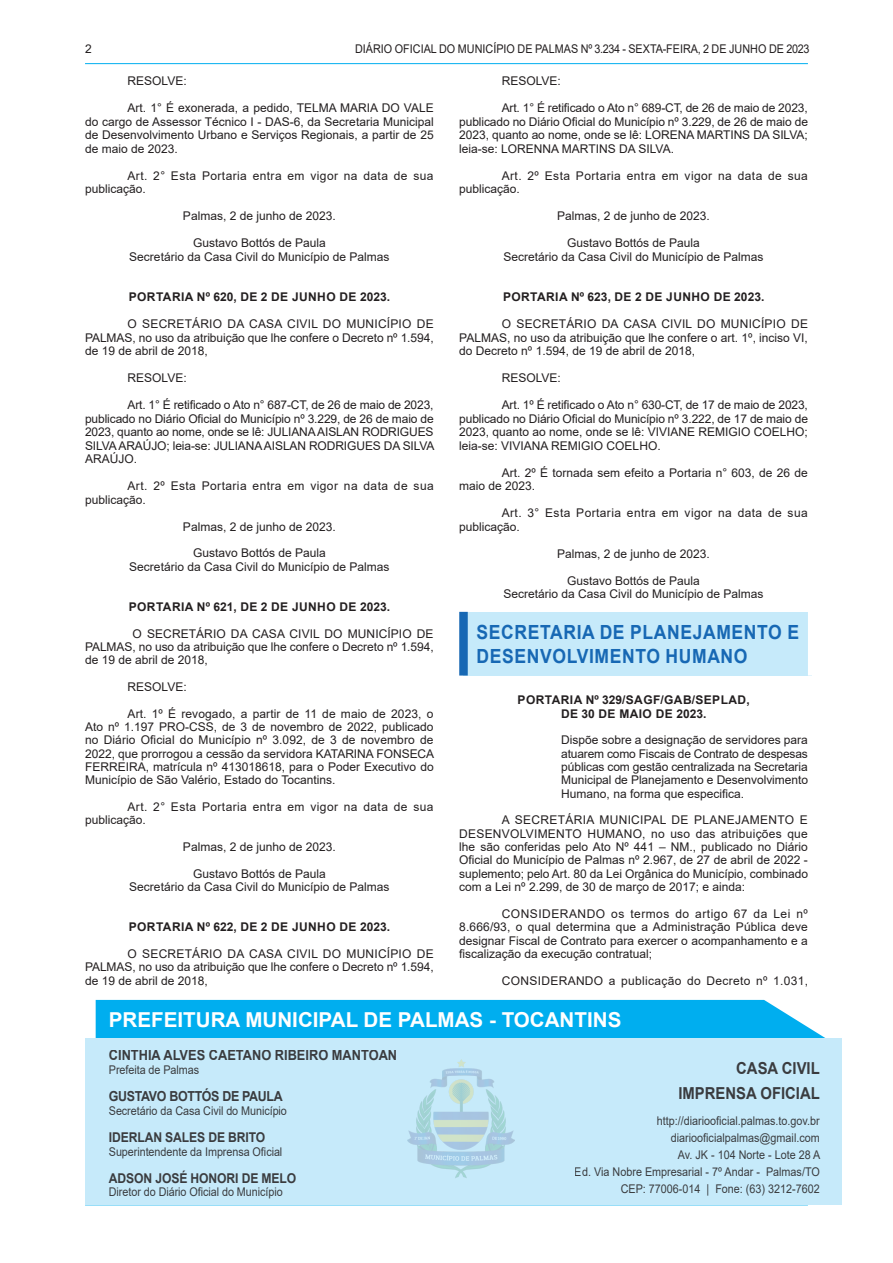
<style>
.page{position:relative;width:893px;height:1263px;background:#fff}
.page>*{position:absolute;margin:0;border:0;box-sizing:border-box;transform-origin:0 0}
.t1{font:700 20.55px "Arial";color:#fff}
.CHANCELA{font:700 19.5px/24px "Arial";letter-spacing:.035em;color:#1768b4;scale:.9 1}
.t2{font:700 16.5px/25.7px "Arial";color:#231f20;text-align:right;scale:.9 1}
.t3{font:700 14.25px "Arial";color:#231f20;scale:.9 1}
.t4{font:700 13.8px "Arial";letter-spacing:-.025em;color:#231f20;scale:.9 1}
.t5{font:700 13.5px "Arial";letter-spacing:-.01em;color:#231f20;scale:.9 1}
.TEXTO{font:12px/13.5px "Arial";color:#231f20;text-align:justify}
.ASSINATURA{font:12px "Arial";color:#231f20}
.TEXTO-2{font:12px/17.1px "Arial";color:#231f20;text-align:right;scale:.9 1}
.TEXTO-3{font:12px/13.5px "Arial";letter-spacing:.035em;color:#231f20}
.EMENTA{font:12px/13.4px "Arial";letter-spacing:-.005em;color:#231f20;text-align:justify}
.TITULO{font:700 12px "Arial";letter-spacing:.035em;color:#231f20}
.TEXTO-4{font:12px "Arial";letter-spacing:.025em;color:#231f20}
</style>
<div class="page">
<hr style="left:85px;top:63px;width:723px;height:1px;background:#00aeef">
<hr style="left:85px;top:1204px;width:723px;height:1px;background:#00aeef">
<div style="left:96px;top:1000px;width:729px;height:38px;background:#00aeef"></div>
<div style="left:85px;top:1038px;width:757px;height:166px;background:#c6eafa"></div>
<img style="left:408px;top:1060px;width:106px;height:118px">
<div style="left:463px;top:612px;width:349px;height:63px;background:#c6eafa"></div>
<div style="left:459px;top:612px;width:9px;height:63px;background:#1768b4"></div>
<div style="left:808px;top:612px;width:8px;height:63px;background:#fff"></div>
<p class="TEXTO" style="left:85px;top:42px;width:8px">2</p>
<p class="TEXTO-2" style="left:355px;top:40px;width:506px">DIÁRIO OFICIAL DO MUNICÍPIO DE PALMAS Nº 3.234 - SEXTA-FEIRA, 2 DE JUNHO DE 2023</p>
<p class="TEXTO" style="left:128px;top:74px;width:61px">RESOLVE:</p>
<p class="TEXTO" style="left:85px;top:101px;width:350px;text-indent:43px">Art. 1° É exonerada, a pedido, TELMA MARIA DO VALE do cargo de Assessor Técnico I - DAS-6, da Secretaria Municipal de Desenvolvimento Urbano e Serviços Regionais, a partir de 25 de maio de 2023.</p>
<p class="TEXTO-3" style="left:85px;top:169px;width:350px;text-indent:43px">Art. 2° Esta Portaria entra em vigor na data de sua publicação.</p>
<p class="ASSINATURA" style="left:183px;top:208px;width:154px">Palmas, 2 de junho de 2023.</p>
<p class="ASSINATURA" style="left:193px;top:235px;width:134px">Gustavo Bottós de Paula</p>
<p class="ASSINATURA" style="left:129px;top:248px;width:262px">Secretário da Casa Civil do Município de Palmas</p>
<p class="TITULO" style="left:129px;top:289px;width:263px">PORTARIA Nº 620, DE 2 DE JUNHO DE 2023.</p>
<p class="TEXTO" style="left:85px;top:317px;width:350px;text-indent:43px">O SECRETÁRIO DA CASA CIVIL DO MUNICÍPIO DE PALMAS, no uso da atribuição que lhe confere o Decreto nº 1.594, de 19 de abril de 2018,</p>
<p class="TEXTO" style="left:128px;top:371px;width:61px">RESOLVE:</p>
<p class="TEXTO" style="left:85px;top:398px;width:351px;text-indent:43px">Art. 1° É retificado o Ato n° 687-CT, de 26 de maio de 2023, publicado no Diário Oficial do Município nº 3.229, de 26 de maio de 2023, quanto ao nome, onde se lê: JULIANA AISLAN RODRIGUES SILVA ARAÚJO; leia-se: JULIANA AISLAN RODRIGUES DA SILVA ARAÚJO.</p>
<p class="TEXTO-3" style="left:85px;top:479px;width:350px;text-indent:43px">Art. 2º Esta Portaria entra em vigor na data de sua publicação.</p>
<p class="ASSINATURA" style="left:183px;top:518px;width:154px">Palmas, 2 de junho de 2023.</p>
<p class="ASSINATURA" style="left:193px;top:545px;width:134px">Gustavo Bottós de Paula</p>
<p class="ASSINATURA" style="left:129px;top:558px;width:262px">Secretário da Casa Civil do Município de Palmas</p>
<p class="TITULO" style="left:129px;top:598px;width:263px">PORTARIA Nº 621, DE 2 DE JUNHO DE 2023.</p>
<p class="TEXTO" style="left:85px;top:626px;width:350px;text-indent:48px">O SECRETÁRIO DA CASA CIVIL DO MUNICÍPIO DE PALMAS, no uso da atribuição que lhe confere o Decreto nº 1.594, de 19 de abril de 2018,</p>
<p class="TEXTO" style="left:128px;top:680px;width:61px">RESOLVE:</p>
<p class="TEXTO" style="left:85px;top:707px;width:351px;text-indent:43px">Art. 1º É revogado, a partir de 11 de maio de 2023, o Ato nº 1.197 PRO-CSS, de 3 de novembro de 2022, publicado no Diário Oficial do Município nº 3.092, de 3 de novembro de 2022, que prorrogou a cessão da servidora KATARINA FONSECA FERREIRA, matrícula nº 413018618, para o Poder Executivo do Município de São Valério, Estado do Tocantins.</p>
<p class="TEXTO-3" style="left:85px;top:800px;width:350px;text-indent:43px">Art. 2° Esta Portaria entra em vigor na data de sua publicação.</p>
<p class="ASSINATURA" style="left:183px;top:839px;width:154px">Palmas, 2 de junho de 2023.</p>
<p class="ASSINATURA" style="left:193px;top:865px;width:134px">Gustavo Bottós de Paula</p>
<p class="ASSINATURA" style="left:129px;top:879px;width:262px">Secretário da Casa Civil do Município de Palmas</p>
<p class="TITULO" style="left:129px;top:918px;width:263px">PORTARIA Nº 622, DE 2 DE JUNHO DE 2023.</p>
<p class="TEXTO" style="left:85px;top:947px;width:350px;text-indent:43px">O SECRETÁRIO DA CASA CIVIL DO MUNICÍPIO DE PALMAS, no uso da atribuição que lhe confere o Decreto nº 1.594, de 19 de abril de 2018,</p>
<p class="TEXTO" style="left:502px;top:74px;width:61px">RESOLVE:</p>
<p class="TEXTO" style="left:459px;top:101px;width:350px;text-indent:43px">Art. 1° É retificado o Ato n° 689-CT, de 26 de maio de 2023, publicado no Diário Oficial do Município nº 3.229, de 26 de maio de 2023, quanto ao nome, onde se lê: LORENA MARTINS DA SILVA; leia-se: LORENNA MARTINS DA SILVA.</p>
<p class="TEXTO-3" style="left:459px;top:169px;width:350px;text-indent:43px">Art. 2º Esta Portaria entra em vigor na data de sua publicação.</p>
<p class="ASSINATURA" style="left:557px;top:208px;width:154px">Palmas, 2 de junho de 2023.</p>
<p class="ASSINATURA" style="left:567px;top:235px;width:134px">Gustavo Bottós de Paula</p>
<p class="ASSINATURA" style="left:503px;top:248px;width:262px">Secretário da Casa Civil do Município de Palmas</p>
<p class="TITULO" style="left:503px;top:289px;width:263px">PORTARIA Nº 623, DE 2 DE JUNHO DE 2023.</p>
<p class="TEXTO" style="left:459px;top:317px;width:350px;text-indent:43px">O SECRETÁRIO DA CASA CIVIL DO MUNICÍPIO DE PALMAS, no uso da atribuição que lhe confere o art. 1º, inciso VI, do Decreto nº 1.594, de 19 de abril de 2018,</p>
<p class="TEXTO" style="left:502px;top:371px;width:61px">RESOLVE:</p>
<p class="TEXTO" style="left:459px;top:398px;width:350px;text-indent:43px">Art. 1º É retificado o Ato n° 630-CT, de 17 de maio de 2023, publicado no Diário Oficial do Município nº 3.222, de 17 de maio de 2023, quanto ao nome, onde se lê: VIVIANE REMIGIO COELHO; leia-se: VIVIANA REMIGIO COELHO.</p>
<p class="TEXTO" style="left:459px;top:466px;width:350px;text-indent:43px">Art. 2º É tornada sem efeito a Portaria n° 603, de 26 de maio de 2023.</p>
<p class="TEXTO-3" style="left:459px;top:506px;width:350px;text-indent:43px">Art. 3° Esta Portaria entra em vigor na data de sua publicação.</p>
<p class="ASSINATURA" style="left:557px;top:545px;width:154px">Palmas, 2 de junho de 2023.</p>
<p class="ASSINATURA" style="left:567px;top:572px;width:134px">Gustavo Bottós de Paula</p>
<p class="ASSINATURA" style="left:503px;top:586px;width:262px">Secretário da Casa Civil do Município de Palmas</p>
<p class="CHANCELA" style="left:477px;top:620px;width:360px">SECRETARIA DE PLANEJAMENTO E<br>DESENVOLVIMENTO HUMANO</p>
<p class="TITULO" style="left:518px;top:691px;width:234px">PORTARIA Nº 329/SAGF/GAB/SEPLAD,</p>
<p class="TITULO" style="left:561px;top:705px;width:147px">DE 30 DE MAIO DE 2023.</p>
<p class="EMENTA" style="left:561px;top:733px;width:248px">Dispõe sobre a designação de servidores para atuarem como Fiscais de Contrato de despesas públicas com gestão centralizada na Secretaria Municipal de Planejamento e Desenvolvimento Humano, na forma que especifica.</p>
<p class="TEXTO" style="left:459px;top:813px;width:350px;text-indent:43px">A SECRETÁRIA MUNICIPAL DE PLANEJAMENTO E DESENVOLVIMENTO HUMANO, no uso das atribuições que lhe são conferidas pelo Ato Nº 441 – NM., publicado no Diário Oficial do Município de Palmas nº 2.967, de 27 de abril de 2022 - suplemento; pelo Art. 80 da Lei Orgânica do Município, combinado com a Lei nº 2.299, de 30 de março de 2017; e ainda:</p>
<p class="TEXTO" style="left:459px;top:907px;width:350px;text-indent:43px">CONSIDERANDO os termos do artigo 67 da Lei nº 8.666/93, o qual determina que a Administração Pública deve designar Fiscal de Contrato para exercer o acompanhamento e a fiscalização da execução contratual;</p>
<p class="TEXTO-4" style="left:502px;top:972px;width:308px">CONSIDERANDO a publicação do Decreto nº 1.031,</p>
<p class="t1" style="left:109px;top:1005px;width:514px">PREFEITURA MUNICIPAL DE PALMAS - TOCANTINS</p>
<p class="t3" style="left:109px;top:1045px;width:322px">CINTHIA ALVES CAETANO RIBEIRO MANTOAN</p>
<p class="TEXTO-2" style="left:109px;top:1061px;width:102px">Prefeita de Palmas</p>
<p class="t4" style="left:109px;top:1086px;width:195px">GUSTAVO BOTTÓS DE PAULA</p>
<p class="TEXTO-2" style="left:109px;top:1102px;width:199px">Secretário da Casa Civil do Município</p>
<p class="t5" style="left:109px;top:1128px;width:175px">IDERLAN SALES DE BRITO</p>
<p class="TEXTO-2" style="left:109px;top:1143px;width:194px">Superintendente da Imprensa Oficial</p>
<p class="t5" style="left:109px;top:1168px;width:210px">ADSON JOSÉ HONORI DE MELO</p>
<p class="TEXTO-2" style="left:109px;top:1183px;width:195px">Diretor do Diário Oficial do Município</p>
<h3 class="t2" style="left:678px;top:1055px;width:159px">CASA CIVIL<br>IMPRENSA OFICIAL</h3>
<p class="TEXTO-2" style="left:575px;top:1112px;width:274px">http://diariooficial.palmas.to.gov.br diariooficialpalmas@gmail.com<br>Av. JK - 104 Norte - Lote 28 A<br>Ed. Via Nobre Empresarial - 7º Andar - Palmas/TO CEP: 77006-014 | Fone: (63) 3212-7602</p>
</div>
